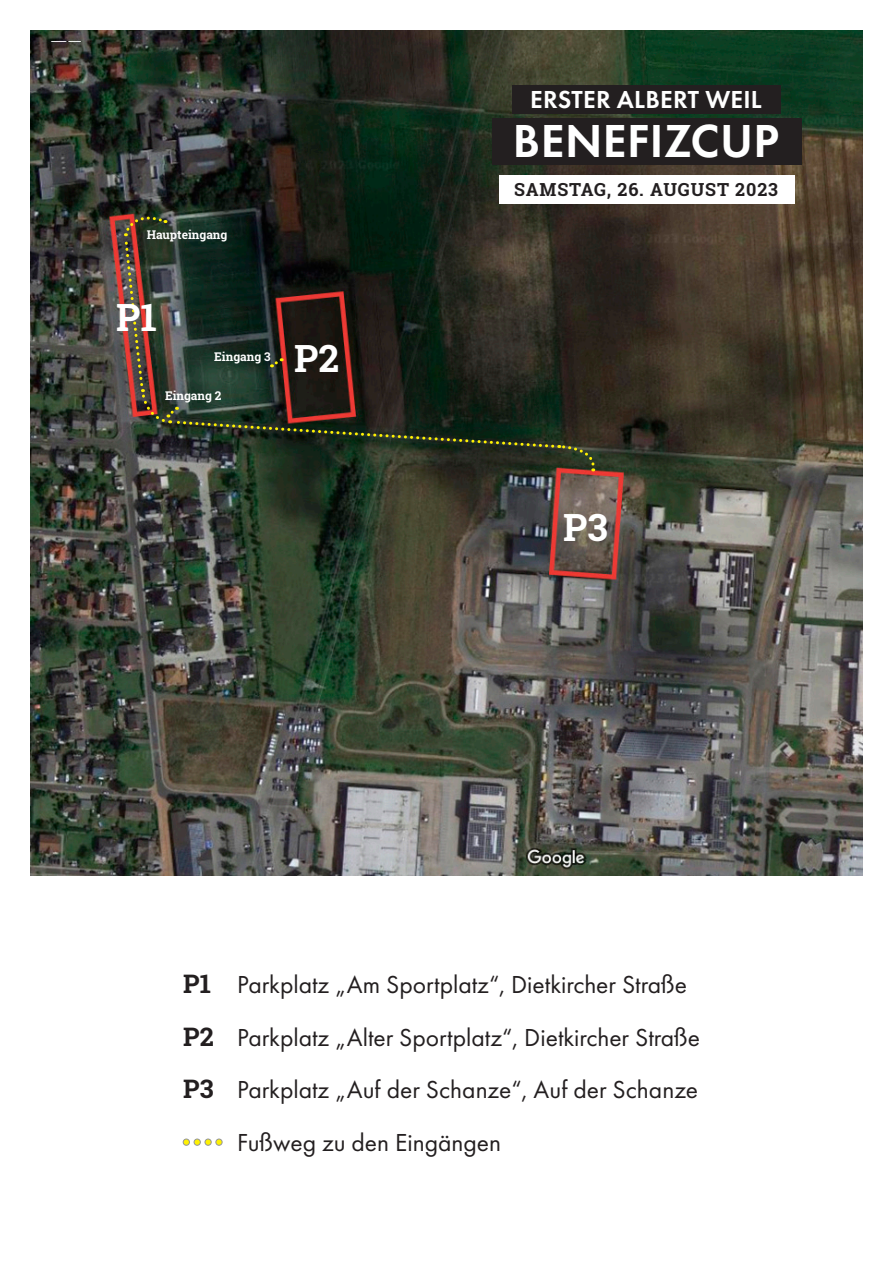
<style>
.page{position:relative;width:893px;height:1263px;background:#fff}
.page>*{position:absolute;margin:0;border:0;box-sizing:border-box;transform-origin:0 0}
.t1{font:600 48px "Futura PT";letter-spacing:.01em;color:#fff}
.t2{font:700 37.5px "Roboto Slab";color:#fff}
.t3{font:25.5px "Futura PT";color:#231f20}
.t4{font:600 25.5px "Futura PT";letter-spacing:.01em;color:#fff}
.t5{font:700 18px "Roboto Slab";letter-spacing:.05em;color:#231f20}
.t6{font:700 12px "Roboto Slab";color:#fff}
.s1{font-family:"Roboto Slab";font-weight:700}
</style>
<div class="page">
<img style="left:30px;top:30px;width:832px;height:845px">
<svg style="left:183px;top:1139px;width:39px;height:6px"></svg>
<div style="left:513px;top:86px;width:268px;height:28px;background:#231f20"></div>
<div style="left:499px;top:175px;width:295px;height:28px;background:#fff"></div>
<div style="left:492px;top:118px;width:310px;height:46px;background:#231f20"></div>
<svg style="left:122px;top:213px;width:474px;height:258px;background:#2a2c22"></svg>
<p class="t6" style="left:147px;top:227px;width:82px">Haupteingang</p>
<h2 class="t2" style="left:116px;top:291px;width:42px">P1</h2>
<p class="t6" style="left:214px;top:348px;width:58px">Eingang 3</p>
<p class="t6" style="left:165px;top:387px;width:58px">Eingang 2</p>
<h2 class="t2" style="left:294px;top:332px;width:46px">P2</h2>
<p class="t4" style="left:530px;top:84px;width:233px">ERSTER ALBERT WEIL</p>
<h1 class="t1" style="left:513px;top:111px;width:268px">BENEFIZCUP</h1>
<p class="t5" style="left:514px;top:177px;width:265px">SAMSTAG, 26. AUGUST 2023</p>
<h2 class="t2" style="left:563px;top:502px;width:46px">P3</h2>
<p class="t3" style="left:183px;top:969px;width:505px"><span class="s1">P1</span> Parkplatz „Am Sportplatz“, Dietkircher Straße</p>
<p class="t3" style="left:183px;top:1022px;width:518px"><span class="s1">P2</span> Parkplatz „Alter Sportplatz“, Dietkircher Straße</p>
<p class="t3" style="left:183px;top:1074px;width:516px"><span class="s1">P3</span> Parkplatz „Auf der Schanze“, Auf der Schanze</p>
<p class="t3" style="left:237px;top:1127px;width:265px">Fußweg zu den Eingängen</p>
</div>
